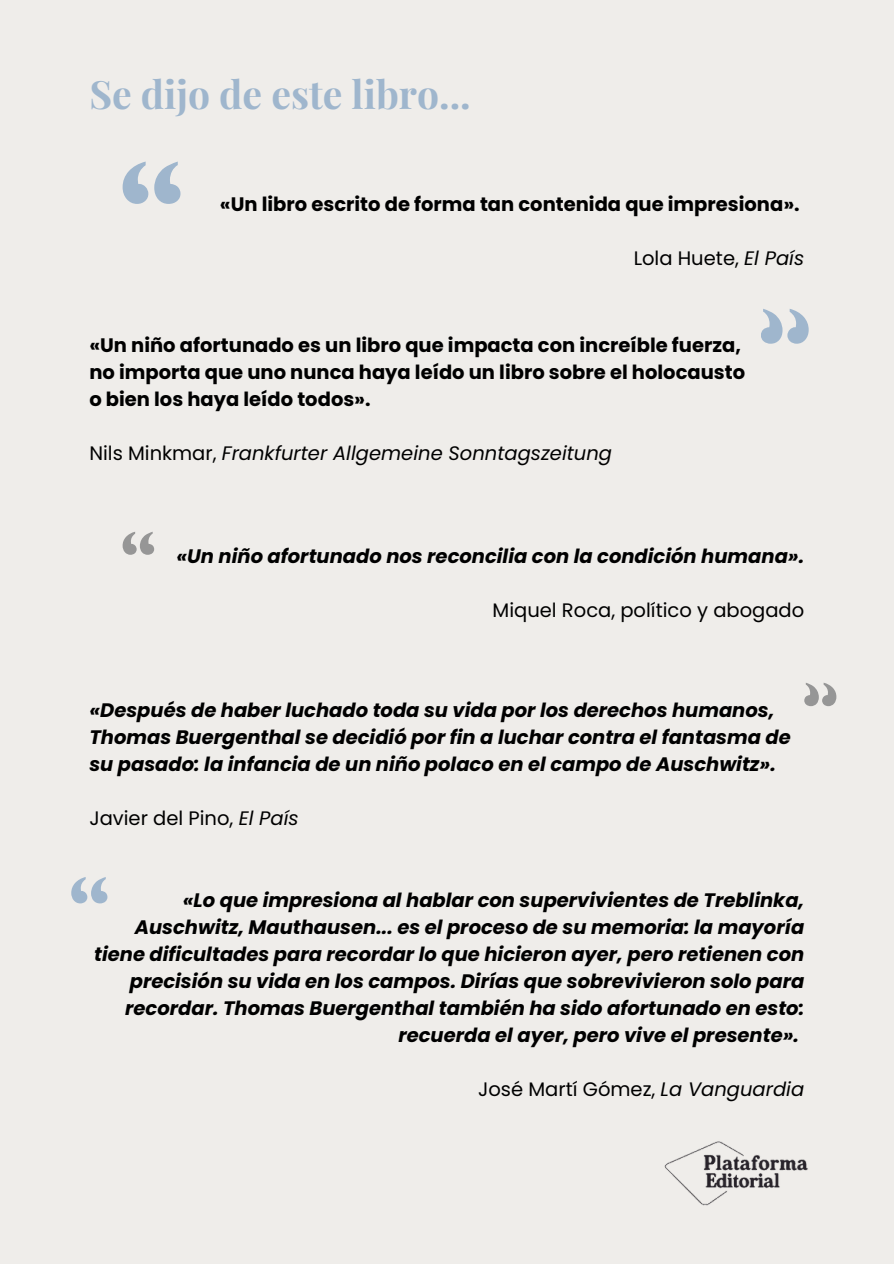
<style>
.page{position:relative;width:894px;height:1264px;background:#fff}
.page>*{position:absolute;margin:0;border:0;box-sizing:border-box;transform-origin:0 0}
.t1{font:700 39px "Playfair Display";color:#9fb6cd}
.t2{font:italic 700 19.5px/27px "Poppins";color:#000}
.t3{font:700 19.5px/27px "Poppins";color:#000}
.t4{font:19.5px "Poppins";color:#000}
.t5{font:italic 19.5px "Poppins";color:#000}
.s1{font-style:italic}
.s2{font-style:normal}
</style>
<div class="page">
<div style="left:0;top:0;width:893px;height:1263px;background:#efedea"></div>
<svg style="left:123px;top:161px;width:57px;height:43px"></svg>
<svg style="left:761px;top:309px;width:46px;height:34px"></svg>
<svg style="left:123px;top:531px;width:31px;height:24px"></svg>
<svg style="left:804px;top:683px;width:32px;height:23px"></svg>
<svg style="left:71px;top:877px;width:36px;height:26px"></svg>
<img style="left:664px;top:1141px;width:144px;height:65px">
<h1 class="t1" style="left:89px;top:67px;width:383px">Se dijo de este libro...</h1>
<p class="t3" style="left:220px;top:190px;width:581px">«Un libro escrito de forma tan contenida que impresiona».</p>
<h2 class="t4" style="left:633px;top:244px;width:172px">Lola Huete, <span class="s1">El País</span></h2>
<p class="t3" style="left:89px;top:332px;width:657px">«Un niño afortunado es un libro que impacta con increíble fuerza, no importa que uno nunca haya leído un libro sobre el holocausto o bien los haya leído todos».</p>
<h2 class="t5" style="left:89px;top:440px;width:524px"><span class="s2">Nils Minkmar,</span> Frankfurter Allgemeine Sonntagszeitung</h2>
<p class="t2" style="left:176px;top:542px;width:629px">«Un niño afortunado nos reconcilia con la condición humana».</p>
<p class="t4" style="left:492px;top:596px;width:313px">Miquel Roca, político y abogado</p>
<p class="t2" style="left:89px;top:696px;width:702px">«Después de haber luchado toda su vida por los derechos humanos,<br>Thomas Buergenthal se decidió por fin a luchar contra el fantasma de su pasado: la infancia de un niño polaco en el campo de Auschwitz».</p>
<h2 class="t4" style="left:89px;top:804px;width:211px">Javier del Pino, <span class="s1">El País</span></h2>
<p class="t2" style="left:94px;top:887px;width:711px;text-align:right">«Lo que impresiona al hablar con supervivientes de Treblinka, Auschwitz, Mauthausen... es el proceso de su memoria: la mayoría tiene dificultades para recordar lo que hicieron ayer, pero retienen con precisión su vida en los campos. Dirías que sobrevivieron solo para recordar. Thomas Buergenthal también ha sido afortunado en esto: recuerda el ayer, pero vive el presente».</p>
<h2 class="t4" style="left:478px;top:1075px;width:327px">José Martí Gómez, <span class="s1">La Vanguardia</span></h2>
</div>
